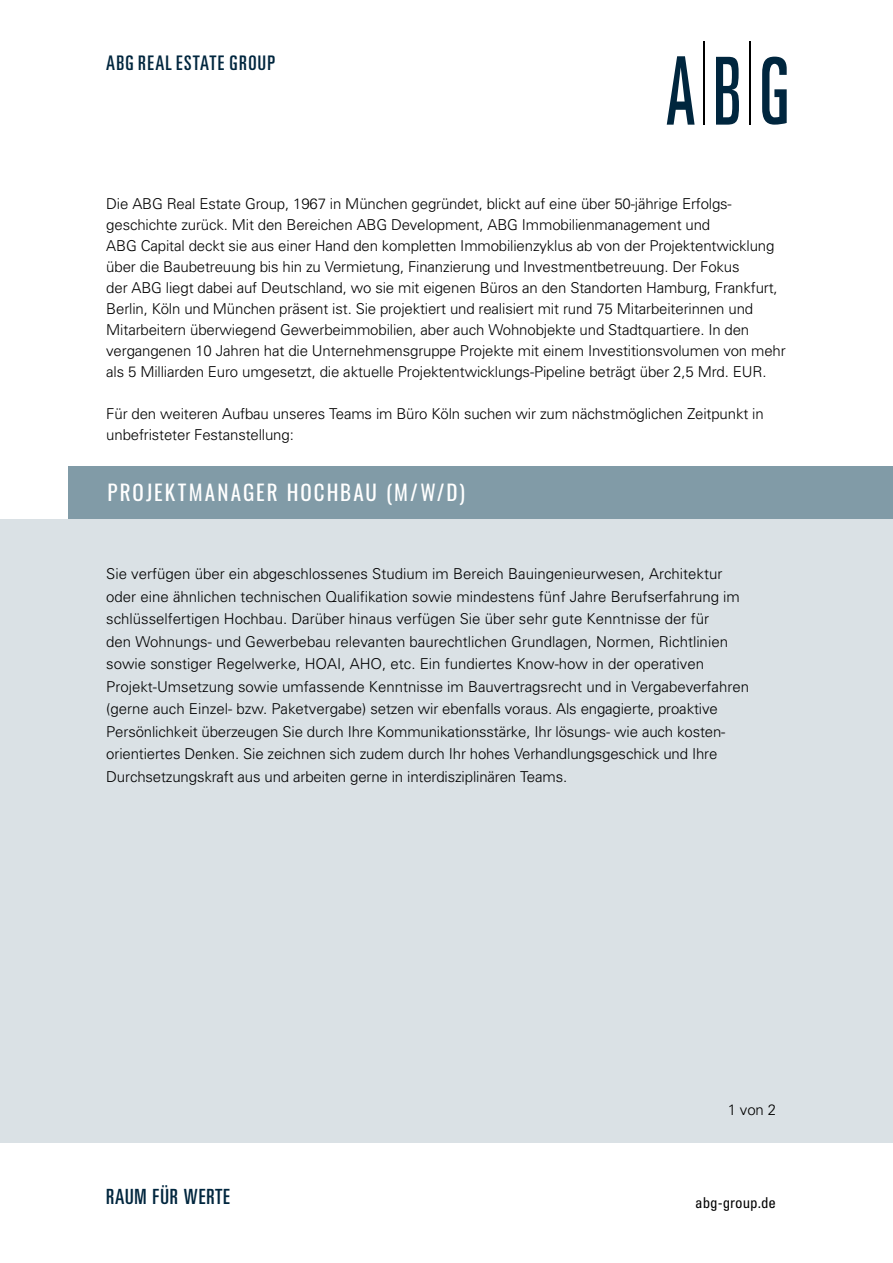
<style>
.page{position:relative;width:893px;height:1263px;background:#fff}
.page>*{position:absolute;margin:0;border:0;box-sizing:border-box;transform-origin:0 0}
.t1{font:21px "Oswald";letter-spacing:.1em;color:#fff}
.t2{font:ultra-condensed 21px "Univers LT";letter-spacing:.04em;color:#00263e}
.t3{font:ultra-condensed 20.1px "Univers LT";letter-spacing:.07em;color:#00263e}
.t4{font:300 15px/22.5px "Univers";letter-spacing:-.01em;color:#000}
.t5{font:condensed 15px "Univers LT";color:#000}
</style>
<div class="page">
<svg style="left:716px;top:57px;width:23px;height:68px"></svg>
<svg style="left:762px;top:57px;width:25px;height:68px"></svg>
<hr style="left:704px;top:41px;width:1px;height:84px;background:#000">
<hr style="left:750px;top:41px;width:1px;height:84px;background:#000">
<svg style="left:667px;top:56px;width:28px;height:69px"></svg>
<div style="left:0;top:519px;width:893px;height:623px;background:#dae1e5"></div>
<div style="left:68px;top:466px;width:825px;height:53px;background:#819ba7"></div>
<h2 class="t3" style="left:106px;top:51px;width:171px">ABG REAL ESTATE GROUP</h2>
<p class="t4" style="left:106px;top:193px;width:681px;line-height:21px">Die ABG Real Estate Group, 1967 in München gegründet, blickt auf eine über 50-jährige Erfolgs&shy;geschichte zurück. Mit den Bereichen ABG Development, ABG Immobilienmanagement und<br>ABG Capital deckt sie aus einer Hand den kompletten Immobilienzyklus ab von der Projektentwicklung über die Baubetreuung bis hin zu Vermietung, Finanzierung und Investmentbetreuung. Der Fokus<br>der ABG liegt dabei auf Deutschland, wo sie mit eigenen Büros an den Standorten Hamburg, Frankfurt, Berlin, Köln und München präsent ist. Sie projektiert und realisiert mit rund 75 Mitarbeiterinnen und Mitarbeitern überwiegend Gewerbeimmobilien, aber auch Wohnobjekte und Stadtquartiere. In den vergangenen 10 Jahren hat die Unternehmensgruppe Projekte mit einem Investitionsvolumen von mehr als 5 Milliarden Euro umgesetzt, die aktuelle Projektentwicklungs-Pipeline beträgt über 2,5 Mrd. EUR.</p>
<p class="t4" style="left:106px;top:403px;width:659px;line-height:21px">Für den weiteren Aufbau unseres Teams im Büro Köln suchen wir zum nächstmöglichen Zeitpunkt in unbefristeter Festanstellung:</p>
<h1 class="t1" style="left:107px;top:474px;width:359px">PROJEKTMANAGER HOCHBAU (M/W/D)</h1>
<p class="t4" style="left:106px;top:562px;width:644px">Sie verfügen über ein abgeschlossenes Studium im Bereich Bauingenieurwesen, Architektur oder eine ähnlichen technischen Qualifikation sowie mindestens fünf Jahre Berufserfahrung im schlüsselfertigen Hochbau. Darüber hinaus verfügen Sie über sehr gute Kenntnisse der für<br>den Wohnungs- und Gewerbebau relevanten baurechtlichen Grundlagen, Normen, Richtlinien sowie sonstiger Regelwerke, HOAI, AHO, etc. Ein fundiertes Know-how in der operativen Projekt-Umsetzung sowie umfassende Kenntnisse im Bauvertragsrecht und in Vergabeverfahren (gerne auch Einzel- bzw. Paketvergabe) setzen wir ebenfalls voraus. Als engagierte, proaktive Persönlichkeit überzeugen Sie durch Ihre Kommunikationsstärke, Ihr lösungs- wie auch kosten&shy;orientiertes Denken. Sie zeichnen sich zudem durch Ihr hohes Verhandlungsgeschick und Ihre Durchsetzungskraft aus und arbeiten gerne in interdisziplinären Teams.</p>
<p class="t4" style="left:728px;top:1098px;width:50px">1 von 2</p>
<h1 class="t2" style="left:106px;top:1184px;width:125px">RAUM FÜR WERTE</h1>
<p class="t5" style="left:695px;top:1193px;width:82px">abg-group.de</p>
</div>
